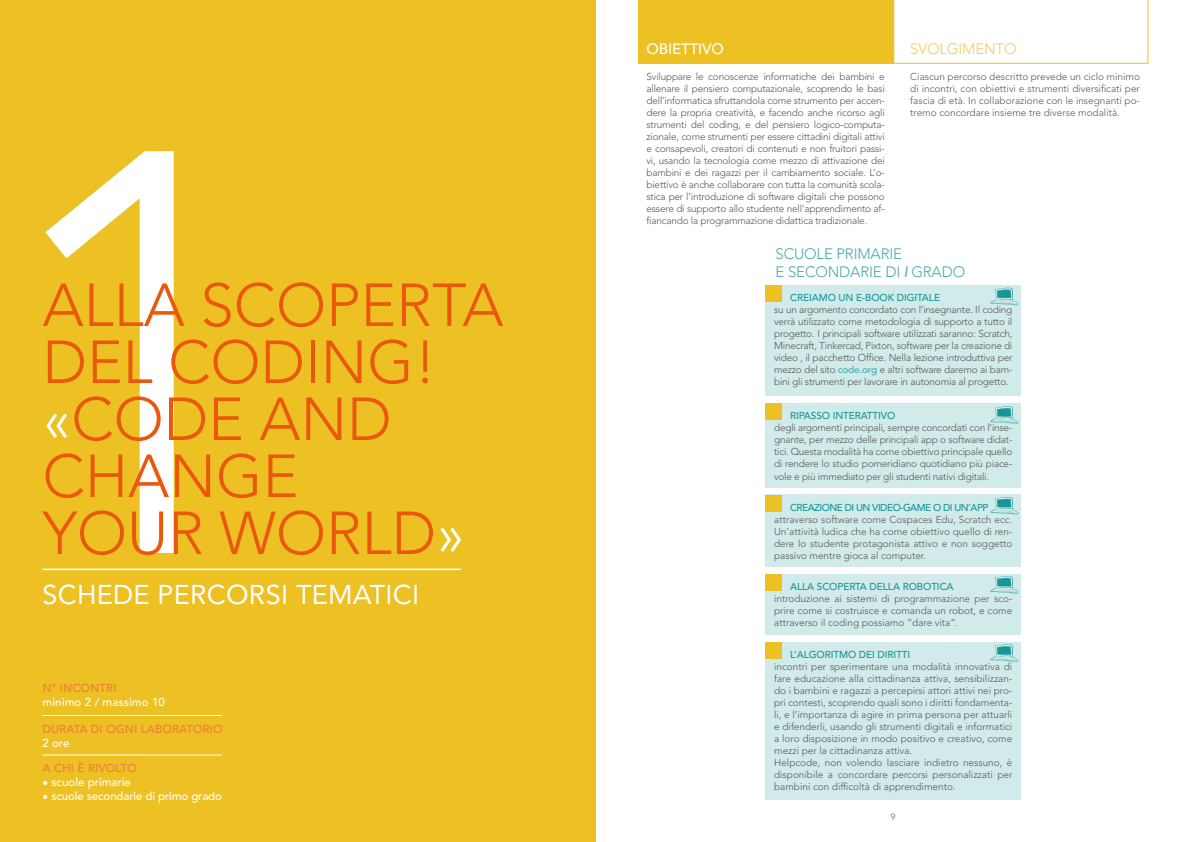
<style>
.page{position:relative;width:1191px;height:842px;background:#fff}
.page>*{position:absolute;margin:0;border:0;box-sizing:border-box;transform-origin:0 0}
.t1{font:300 567.4px "Avenir LT Std";color:#fff}
.t2{font:300 60px/57px "Avenir LT Std";color:#ea580c}
.t3{font:27px "Avenir LT Std";letter-spacing:.01em;color:#fff}
.t4{font:300 15px/18px "Avenir LT Std";letter-spacing:-.01em;color:#46abaa}
.t5{font:300 15px "Avenir LT Std";letter-spacing:-.01em;color:#f2cc5c}
.t6{font:500 15px "Avenir LT Std";letter-spacing:-.01em;color:#fff}
.t7{font:500 11.5px "Avenir LT Std";color:#fff}
.t8{font:500 11.5px "Avenir LT Std";letter-spacing:.01em;color:#ef7d3c}
.t9{font:300 10px/12px "Avenir LT Std";color:#575756;text-align:justify}
.t10{font:500 10px "Avenir LT Std";letter-spacing:-.01em;color:#189695}
.t11{font:500 10px "Avenir LT Std";letter-spacing:-.05em;color:#189695}
.t12{font:300 9px "Avenir LT Std";color:#575756}
.s1{font-family:"Avenir";color:#fff}
.s2{font-weight:400}
.s3{font-weight:400;font-style:italic}
.s4{font-weight:500;color:#46abaa}
</style>
<div class="page">
<div style="left:0;top:0;width:595px;height:842px;background:#edc024"></div>
<div style="left:638px;top:0;width:255px;height:64px;background:#edc024"></div>
<svg style="left:893px;top:0;width:255px;height:64px"></svg>
<div style="left:765px;top:285px;width:255px;height:111px;background:#d1eaea"></div>
<div style="left:765px;top:403px;width:255px;height:85px;background:#d1eaea"></div>
<div style="left:765px;top:495px;width:255px;height:72px;background:#d1eaea"></div>
<div style="left:765px;top:574px;width:255px;height:61px;background:#d1eaea"></div>
<div style="left:765px;top:642px;width:255px;height:157px;background:#d1eaea"></div>
<div style="left:765px;top:403px;width:17px;height:17px;background:#edc024"></div>
<div style="left:765px;top:285px;width:17px;height:17px;background:#edc024"></div>
<div style="left:765px;top:495px;width:17px;height:16px;background:#edc024"></div>
<div style="left:765px;top:574px;width:17px;height:17px;background:#edc024"></div>
<div style="left:765px;top:642px;width:17px;height:17px;background:#edc024"></div>
<hr style="left:43px;top:569px;width:418px;height:1px;background:#fff">
<hr style="left:43px;top:715px;width:179px;height:1px;background:#fff">
<hr style="left:43px;top:755px;width:179px;height:1px;background:#fff">
<svg style="left:990px;top:644px;width:28px;height:18px"></svg>
<svg style="left:990px;top:576px;width:28px;height:18px"></svg>
<svg style="left:990px;top:497px;width:28px;height:18px"></svg>
<svg style="left:990px;top:406px;width:28px;height:18px"></svg>
<svg style="left:990px;top:288px;width:28px;height:18px"></svg>
<h1 class="t1" style="left:-9px;top:24px;width:297px">1</h1>
<h2 class="t2" style="left:43px;top:277px;width:462px">ALLA SCOPERTA<br>DEL CODING! <span class="s1">«</span>CODE AND<br>CHANGE<br>YOUR WORLD<span class="s1">»</span></h2>
<h3 class="t3" style="left:43px;top:579px;width:378px">SCHEDE PERCORSI TEMATICI</h3>
<p class="t8" style="left:43px;top:682px;width:76px">N° INCONTRI</p>
<p class="t7" style="left:43px;top:695px;width:124px">minimo 2 / massimo 10</p>
<p class="t8" style="left:43px;top:722px;width:182px">DURATA DI OGNI LABORATORIO</p>
<p class="t7" style="left:43px;top:736px;width:28px">2 ore</p>
<p class="t8" style="left:43px;top:761px;width:96px">A CHI È RIVOLTO</p>
<p class="t7" style="left:43px;top:775px;width:90px"><span class="s2">•</span> scuole primarie</p>
<p class="t7" style="left:43px;top:789px;width:181px"><span class="s2">•</span> scuole secondarie di primo grado</p>
<h3 class="t6" style="left:646px;top:40px;width:79px">OBIETTIVO</h3>
<h3 class="t5" style="left:910px;top:40px;width:108px">SVOLGIMENTO</h3>
<p class="t9" style="left:646px;top:71px;width:240px">Sviluppare le conoscenze informatiche dei bambini e allenare il pensiero computazionale, scoprendo le basi dell’informatica sfruttandola come strumento per accen&shy;dere la propria creatività, e facendo anche ricorso agli strumenti del coding, e del pensiero logico-computa&shy;zionale, come strumenti per essere cittadini digitali attivi e consapevoli, creatori di contenuti e non fruitori passi&shy;vi, usando la tecnologia come mezzo di attivazione dei bambini e dei ragazzi per il cambiamento sociale. L’o&shy;biettivo è anche collaborare con tutta la comunità scola&shy;stica per l’introduzione di software digitali che possono essere di supporto allo studente nell’apprendimento af&shy;fiancando la programmazione didattica tradizionale.</p>
<p class="t9" style="left:910px;top:71px;width:231px">Ciascun percorso descritto prevede un ciclo minimo di incontri, con obiettivi e strumenti diversificati per fascia di età. In collaborazione con le insegnanti po&shy;tremo concordare insieme tre diverse modalità.</p>
<h3 class="t4" style="left:775px;top:245px;width:191px">SCUOLE PRIMARIE<br>E SECONDARIE DI <span class="s3">I</span> GRADO</h3>
<p class="t10" style="left:790px;top:292px;width:151px">CREIAMO UN E-BOOK DIGITALE</p>
<p class="t9" style="left:774px;top:304px;width:240px">su un argomento concordato con l’insegnante. Il coding verrà utilizzato come metodologia di supporto a tutto il progetto. I principali software utilizzati saranno: Scratch, Minecraft, Tinkercad, Pixton, software per la creazione di video , il pacchetto Office. Nella lezione introduttiva per mezzo del sito <span class="s4">code.org</span> e altri software daremo ai bam&shy;bini gli strumenti per lavorare in autonomia al progetto.</p>
<p class="t10" style="left:790px;top:410px;width:107px">RIPASSO INTERATTIVO</p>
<p class="t9" style="left:774px;top:422px;width:240px">degli argomenti principali, sempre concordati con l’inse&shy;gnante, per mezzo delle principali app o software didat&shy;tici. Questa modalità ha come obiettivo principale quello di rendere lo studio pomeridiano quotidiano più piace&shy;vole e più immediato per gli studenti nativi digitali.</p>
<p class="t11" style="left:790px;top:501px;width:200px">CREAZIONE DI UN VIDEO-GAME O DI UN’APP</p>
<p class="t9" style="left:774px;top:513px;width:240px">attraverso software come Cospaces Edu, Scratch ecc.<br>Un’attività ludica che ha come obiettivo quello di ren&shy;dere lo studente protagonista attivo e non soggetto passivo mentre gioca al computer.</p>
<p class="t10" style="left:790px;top:581px;width:165px">ALLA SCOPERTA DELLA ROBOTICA</p>
<p class="t9" style="left:774px;top:593px;width:240px">introduzione ai sistemi di programmazione per sco&shy;prire come si costruisce e comanda un robot, e come attraverso il coding possiamo “dare vita”.</p>
<p class="t10" style="left:790px;top:649px;width:122px">L’ALGORITMO DEI DIRITTI</p>
<p class="t9" style="left:774px;top:661px;width:240px;text-align:left">incontri per sperimentare una modalità innovativa di fare educazione alla cittadinanza attiva, sensibilizzan&shy;do i bambini e ragazzi a percepirsi attori attivi nei pro&shy;pri contesti, scoprendo quali sono i diritti fondamenta&shy;li, e l’importanza di agire in prima persona per attuarli e difenderli, usando gli strumenti digitali e informatici a loro disposizione in modo positivo e creativo, come mezzi per la cittadinanza attiva.<br>Helpcode, non volendo lasciare indietro nessuno, è disponibile a concordare percorsi personalizzati per bambini con difficoltà di apprendimento.</p>
<p class="t12" style="left:891px;top:811px;width:6px">9</p>
</div>
